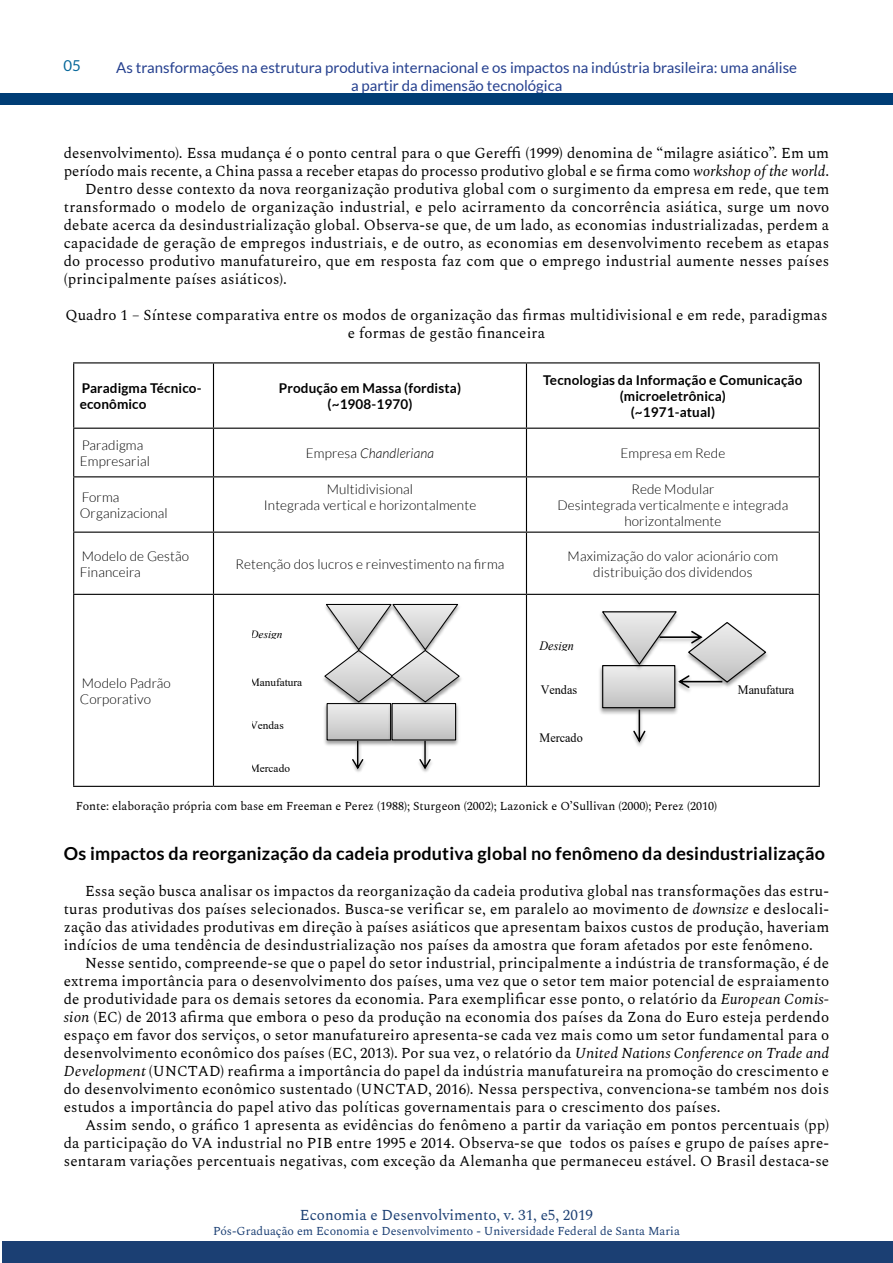
<style>
.page{position:relative;width:893px;height:1263px;background:#fff}
.page>*{position:absolute;margin:0;border:0;box-sizing:border-box;transform-origin:0 0}
.t1{font:700 18px "Lato";letter-spacing:.01em;color:#000}
.t2{font:15px/18px "Spectral";letter-spacing:.01em;color:#000;text-align:justify}
.t3{font:15px/18px "Lato";color:#25408f;text-align:center}
.t4{font:15px "Spectral";color:#1b3f73}
.t5{font:15px "Lato";color:#056699}
.t6{font:300 13.5px/16.2px "Lato";letter-spacing:.01em;color:#000}
.t7{font:700 13.5px/16.2px "Lato";letter-spacing:.01em;color:#000;text-align:center}
.t8{font:italic 300 13.5px "Lato";letter-spacing:.01em;color:#000}
.t9{font:12.75px "Times New Roman";letter-spacing:.005em;color:#000;scale:.95 1}
.t10{font:italic 12.75px "Times New Roman";color:#000;scale:.95 1}
.t11{font:12px "Spectral";color:#000}
.t12{font:12px "Spectral";color:#1b3f73}
.t13{font:11.1px "Times New Roman";letter-spacing:.005em;color:#000}
.t14{font:italic 11.1px "Times New Roman";color:#000}
.s1{font-style:italic}
.s2{font-style:normal}
</style>
<div class="page">
<div style="left:0;top:94px;width:893px;height:11px;background:#003d75"></div>
<div style="left:2px;top:1242px;width:891px;height:21px;background:#1b3f73"></div>
<hr style="left:73px;top:362px;width:140px;height:1px;background:#000">
<hr style="left:73px;top:363px;width:1px;height:65px;background:#000">
<hr style="left:213px;top:362px;width:313px;height:1px;background:#000">
<hr style="left:213px;top:363px;width:1px;height:65px;background:#000">
<hr style="left:526px;top:362px;width:294px;height:1px;background:#000">
<hr style="left:526px;top:363px;width:1px;height:65px;background:#000">
<hr style="left:819px;top:363px;width:1px;height:65px;background:#000">
<hr style="left:73px;top:428px;width:140px;height:1px;background:#000">
<hr style="left:73px;top:429px;width:1px;height:47px;background:#000">
<hr style="left:213px;top:428px;width:313px;height:1px;background:#000">
<hr style="left:213px;top:429px;width:1px;height:47px;background:#000">
<hr style="left:526px;top:428px;width:294px;height:1px;background:#000">
<hr style="left:526px;top:429px;width:1px;height:47px;background:#000">
<hr style="left:819px;top:429px;width:1px;height:47px;background:#000">
<hr style="left:73px;top:476px;width:140px;height:1px;background:#000">
<hr style="left:73px;top:477px;width:1px;height:55px;background:#000">
<hr style="left:213px;top:476px;width:313px;height:1px;background:#000">
<hr style="left:213px;top:477px;width:1px;height:55px;background:#000">
<hr style="left:526px;top:476px;width:294px;height:1px;background:#000">
<hr style="left:526px;top:477px;width:1px;height:55px;background:#000">
<hr style="left:819px;top:477px;width:1px;height:55px;background:#000">
<hr style="left:73px;top:532px;width:140px;height:1px;background:#000">
<hr style="left:73px;top:533px;width:1px;height:61px;background:#000">
<hr style="left:213px;top:532px;width:313px;height:1px;background:#000">
<hr style="left:213px;top:533px;width:1px;height:61px;background:#000">
<hr style="left:526px;top:532px;width:294px;height:1px;background:#000">
<hr style="left:526px;top:533px;width:1px;height:61px;background:#000">
<hr style="left:819px;top:533px;width:1px;height:61px;background:#000">
<hr style="left:73px;top:594px;width:140px;height:1px;background:#000">
<hr style="left:73px;top:595px;width:1px;height:191px;background:#000">
<hr style="left:213px;top:594px;width:313px;height:1px;background:#000">
<hr style="left:213px;top:595px;width:1px;height:191px;background:#000">
<hr style="left:526px;top:594px;width:294px;height:1px;background:#000">
<hr style="left:526px;top:595px;width:1px;height:191px;background:#000">
<hr style="left:819px;top:595px;width:1px;height:191px;background:#000">
<hr style="left:73px;top:786px;width:140px;height:1px;background:#000">
<hr style="left:213px;top:786px;width:313px;height:1px;background:#000">
<hr style="left:526px;top:786px;width:294px;height:1px;background:#000">
<img style="left:324px;top:703px;width:63px;height:43px">
<svg style="left:329px;top:705px;width:58px;height:33px;background:#d7d7d7"></svg>
<div style="left:327px;top:703px;width:64px;height:37px;border:1px solid #000"></div>
<img style="left:324px;top:711px;width:2px;height:19px">
<img style="left:344px;top:738px;width:27px;height:34px">
<svg style="left:352px;top:741px;width:11px;height:28px"></svg>
<img style="left:422px;top:762px;width:10px;height:10px">
<svg style="left:419px;top:747px;width:12px;height:22px"></svg>
<svg style="left:323px;top:603px;width:138px;height:100px"></svg>
<img style="left:343px;top:610px;width:31px;height:12px">
<img style="left:387px;top:700px;width:74px;height:47px">
<svg style="left:394px;top:705px;width:60px;height:33px;background:#d7d7d7"></svg>
<div style="left:392px;top:703px;width:64px;height:37px;border:1px solid #000"></div>
<img style="left:599px;top:695px;width:79px;height:19px">
<div style="left:603px;top:666px;width:72px;height:42px;background:#cacaca"></div>
<div style="left:602px;top:665px;width:73px;height:43px;border:1px solid #000"></div>
<img style="left:599px;top:673px;width:29px;height:22px">
<img style="left:625px;top:707px;width:29px;height:39px">
<svg style="left:633px;top:710px;width:12px;height:33px"></svg>
<img style="left:625px;top:721px;width:2px;height:22px">
<img style="left:664px;top:688px;width:26px;height:11px">
<svg style="left:601px;top:611px;width:166px;height:77px"></svg>
<p class="t5" style="left:63px;top:57px;width:19px">05</p>
<p class="t3" style="left:116px;top:58px;width:682px">As transformações na estrutura produtiva internacional e os impactos na indústria brasileira: uma análise a partir da dimensão tecnológica</p>
<p class="t2" style="left:64px;top:143px;width:767px">desenvolvimento). Essa mudança é o ponto central para o que Gereffi (1999) denomina de “milagre asiático”. Em um</p>
<p class="t2" style="left:64px;top:161px;width:767px">período mais recente, a China passa a receber etapas do processo produtivo global e se firma como <span class="s1">workshop of the world</span>.</p>
<p class="t2" style="left:85px;top:179px;width:746px">Dentro desse contexto da nova reorganização produtiva global com o surgimento da empresa em rede, que tem</p>
<p class="t2" style="left:64px;top:197px;width:767px">transformado o modelo de organização industrial, e pelo acirramento da concorrência asiática, surge um novo</p>
<p class="t2" style="left:64px;top:215px;width:767px">debate acerca da desindustrialização global. Observa-se que, de um lado, as economias industrializadas, perdem a</p>
<p class="t2" style="left:64px;top:233px;width:767px">capacidade de geração de empregos industriais, e de outro, as economias em desenvolvimento recebem as etapas</p>
<p class="t2" style="left:64px;top:251px;width:767px">do processo produtivo manufatureiro, que em resposta faz com que o emprego industrial aumente nesses países</p>
<p class="t2" style="left:64px;top:269px;width:225px">(principalmente países asiáticos).</p>
<p class="t2" style="left:65px;top:305px;width:764px;text-align:center">Quadro 1 – Síntese comparativa entre os modos de organização das firmas multidivisional e em rede, paradigmas e formas de gestão financeira</p>
<p class="t7" style="left:80px;top:380px;width:123px;text-align:left">Paradigma Técnico&shy;econômico</p>
<p class="t7" style="left:279px;top:380px;width:184px">Produção em Massa (fordista) (~1908-1970)</p>
<p class="t7" style="left:543px;top:372px;width:261px">Tecnologias da Informação e Comunicação (microeletrônica)<br>(~1971-atual)</p>
<p class="t6" style="left:80px;top:437px;width:72px">Paradigma<br>Empresarial</p>
<p class="t8" style="left:306px;top:446px;width:130px"><span class="s2">Empresa</span> Chandleriana</p>
<p class="t6" style="left:620px;top:445px;width:106px">Empresa em Rede</p>
<p class="t6" style="left:80px;top:489px;width:90px">Forma<br>Organizacional</p>
<p class="t6" style="left:264px;top:481px;width:214px;text-align:center">Multidivisional<br>Integrada vertical e horizontalmente</p>
<p class="t6" style="left:557px;top:481px;width:232px;text-align:center">Rede Modular<br>Desintegrada verticalmente e integrada horizontalmente</p>
<p class="t6" style="left:80px;top:548px;width:111px">Modelo de Gestão<br>Financeira</p>
<p class="t6" style="left:236px;top:556px;width:270px">Retenção dos lucros e reinvestimento na firma</p>
<p class="t6" style="left:568px;top:548px;width:212px;text-align:center">Maximização do valor acionário com distribuição dos dividendos</p>
<p class="t6" style="left:80px;top:675px;width:93px">Modelo Padrão<br>Corporativo</p>
<p class="t14" style="left:251px;top:626px;width:33px">Design</p>
<p class="t13" style="left:250px;top:674px;width:54px">Manufatura</p>
<p class="t13" style="left:250px;top:717px;width:35px">Vendas</p>
<p class="t13" style="left:250px;top:760px;width:42px">Mercado</p>
<p class="t10" style="left:540px;top:637px;width:38px">Design</p>
<p class="t9" style="left:541px;top:681px;width:40px">Vendas</p>
<p class="t9" style="left:738px;top:681px;width:61px">Manufatura</p>
<p class="t9" style="left:540px;top:729px;width:47px">Mercado</p>
<p class="t11" style="left:76px;top:797px;width:643px">Fonte: elaboração própria com base em Freeman e Perez (1988); Sturgeon (2002); Lazonick e O’Sullivan (2000); Perez (2010)</p>
<p class="t1" style="left:64px;top:843px;width:763px">Os impactos da reorganização da cadeia produtiva global no fenômeno da desindustrialização</p>
<p class="t2" style="left:64px;top:881px;width:767px;text-indent:21px">Essa seção busca analisar os impactos da reorganização da cadeia produtiva global nas transformações das estru&shy;turas produtivas dos países selecionados. Busca-se verificar se, em paralelo ao movimento de <span class="s1">downsize</span> e deslocali&shy;zação das atividades produtivas em direção à países asiáticos que apresentam baixos custos de produção, haveriam indícios de uma tendência de desindustrialização nos países da amostra que foram afetados por este fenômeno.</p>
<p class="t2" style="left:64px;top:953px;width:767px;text-indent:21px">Nesse sentido, compreende-se que o papel do setor industrial, principalmente a indústria de transformação, é de extrema importância para o desenvolvimento dos países, uma vez que o setor tem maior potencial de espraiamento de produtividade para os demais setores da economia. Para exemplificar esse ponto, o relatório da <span class="s1">European Comis&shy;sion</span> (EC) de 2013 afirma que embora o peso da produção na economia dos países da Zona do Euro esteja perdendo espaço em favor dos serviços, o setor manufatureiro apresenta-se cada vez mais como um setor fundamental para o desenvolvimento econômico dos países (EC, 2013). Por sua vez, o relatório da <span class="s1">United Nations Conference on Trade and Development</span> (UNCTAD) reafirma a importância do papel da indústria manufatureira na promoção do crescimento e do desenvolvimento econômico sustentado (UNCTAD, 2016). Nessa perspectiva, convenciona-se também nos dois estudos a importância do papel ativo das políticas governamentais para o crescimento dos países.</p>
<p class="t2" style="left:64px;top:1115px;width:767px;text-indent:21px">Assim sendo, o gráfico 1 apresenta as evidências do fenômeno a partir da variação em pontos percentuais (pp) da participação do VA industrial no PIB entre 1995 e 2014. Observa-se que todos os países e grupo de países apre&shy;sentaram variações percentuais negativas, com exceção da Alemanha que permaneceu estável. O Brasil destaca-se</p>
<p class="t4" style="left:300px;top:1204px;width:294px">Economia e Desenvolvimento, v. 31, e5, 2019</p>
<p class="t12" style="left:213px;top:1222px;width:468px">Pós-Graduação em Economia e Desenvolvimento - Universidade Federal de Santa Maria</p>
</div>
